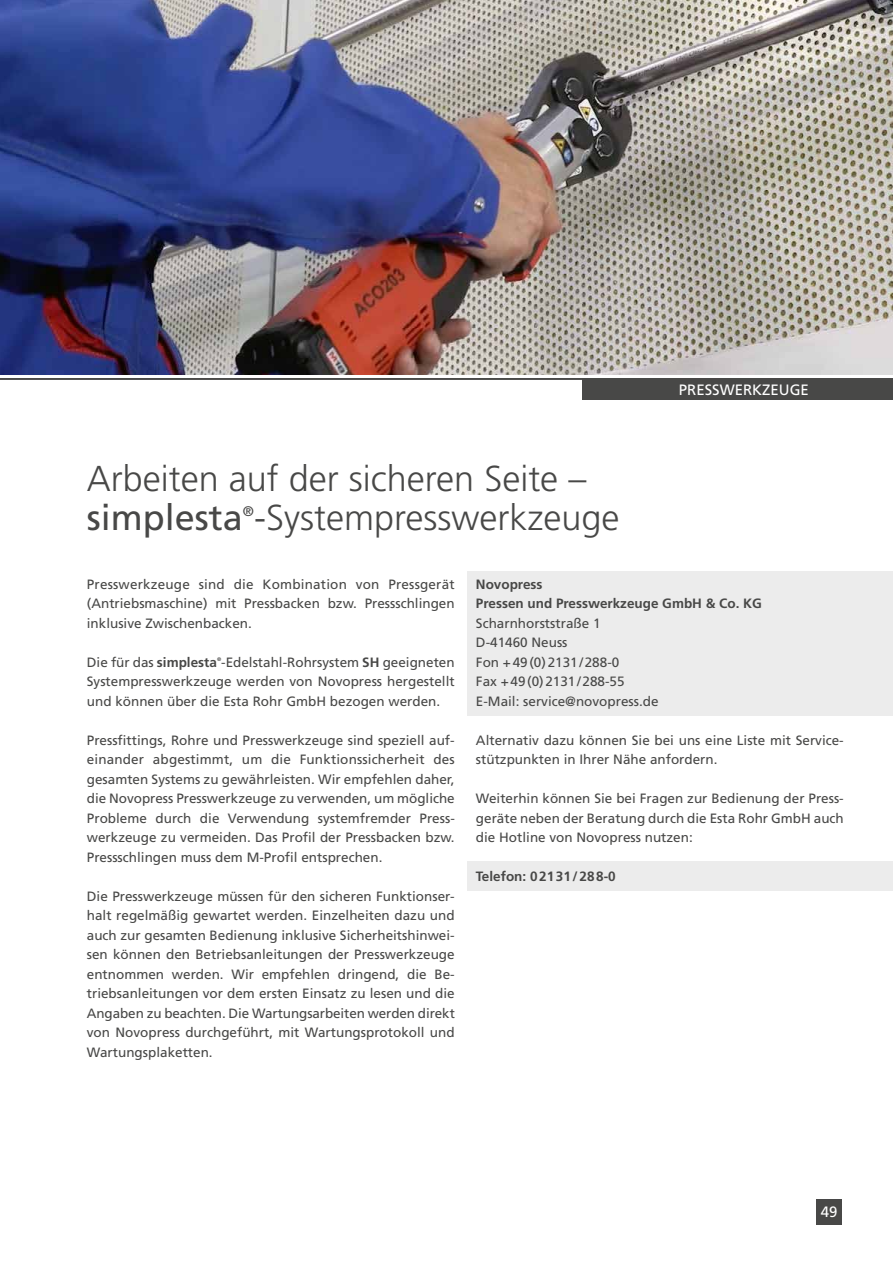
<style>
.page{position:relative;width:893px;height:1263px;background:#fff}
.page>*{position:absolute;margin:0;border:0;box-sizing:border-box;transform-origin:0 0}
.t1{font:300 36px/39px "Frutiger";color:#484847}
.t2{font:15px "Frutiger";color:#fff}
.t3{font:13.95px "Frutiger";color:#484847}
.t4{font:13.5px/19.5px "Frutiger";color:#484847;text-align:justify}
.t5{font:700 13.5px/19.5px "Frutiger";color:#484847}
.t6{font:700 5.25px "Frutiger";color:#484847}
.s1{font-weight:400}
.s2{font-weight:700}
</style>
<div class="page">
<div style="left:816px;top:1199px;width:26px;height:25px;background:#484847"></div>
<div style="left:468px;top:571px;width:425px;height:145px;background:#ececec"></div>
<div style="left:468px;top:861px;width:425px;height:29px;background:#ececec"></div>
<hr style="left:0;top:378px;width:893px;height:2px;background:#484847">
<img style="left:0;top:0;width:893px;height:374px">
<div style="left:582px;top:378px;width:311px;height:21px;background:#484847"></div>
<h1 class="t1" style="left:87px;top:459px;width:534px">Arbeiten auf der sicheren Seite – <span class="s1">simplesta</span> -Systempresswerkzeuge</h1>
<p class="t3" style="left:243px;top:503px;width:13px">®</p>
<p class="t2" style="left:679px;top:380px;width:132px">PRESSWERKZEUGE</p>
<p class="t4" style="left:87px;top:574px;width:369px">Presswerkzeuge sind die Kombination von Pressgerät (Antriebsmaschine) mit Pressbacken bzw. Pressschlingen inklusive Zwischenbacken.</p>
<p class="t4" style="left:87px;top:652px;width:369px">Die für das <span class="s2">simplesta</span> -Edelstahl-Rohrsystem <span class="s2">SH</span> geeigneten</p>
<p class="t6" style="left:217px;top:656px;width:6px">®</p>
<p class="t4" style="left:87px;top:671px;width:369px">Systempresswerkzeuge werden von Novopress hergestellt und können über die Esta Rohr GmbH bezogen werden.</p>
<p class="t4" style="left:87px;top:730px;width:369px">Pressfittings, Rohre und Presswerkzeuge sind speziell auf&shy;einander abgestimmt, um die Funktionssicherheit des gesamten Systems zu gewährleisten. Wir empfehlen daher, die Novopress Presswerkzeuge zu verwenden, um mögliche Probleme durch die Verwendung systemfremder Press&shy;werkzeuge zu vermeiden. Das Profil der Pressbacken bzw.<br>Pressschlingen muss dem M-Profil entsprechen.</p>
<p class="t4" style="left:87px;top:886px;width:370px">Die Presswerkzeuge müssen für den sicheren Funktionser&shy;halt regelmäßig gewartet werden. Einzelheiten dazu und auch zur gesamten Bedienung inklusive Sicherheitshinwei&shy;sen können den Betriebsanleitungen der Presswerkzeuge entnommen werden. Wir empfehlen dringend, die Be&shy;triebsanleitungen vor dem ersten Einsatz zu lesen und die Angaben zu beachten. Die Wartungsarbeiten werden direkt von Novopress durchgeführt, mit Wartungsprotokoll und Wartungsplaketten.</p>
<p class="t5" style="left:476px;top:574px;width:288px">Novopress<br>Pressen und Presswerkzeuge GmbH &amp; Co. KG</p>
<p class="t4" style="left:476px;top:613px;width:184px;text-align:left">Scharnhorststraße 1<br>D-41460 Neuss<br>Fon +49(0)2131/288-0<br>Fax +49(0)2131/288-55<br>E-Mail: service@novopress.de</p>
<p class="t4" style="left:476px;top:730px;width:369px">Alternativ dazu können Sie bei uns eine Liste mit Service&shy;stützpunkten in Ihrer Nähe anfordern.</p>
<p class="t4" style="left:476px;top:788px;width:369px">Weiterhin können Sie bei Fragen zur Bedienung der Press&shy;geräte neben der Beratung durch die Esta Rohr GmbH auch die Hotline von Novopress nutzen:</p>
<p class="t5" style="left:476px;top:866px;width:141px">Telefon: 02131/288-0</p>
<p class="t2" style="left:821px;top:1202px;width:18px">49</p>
</div>
